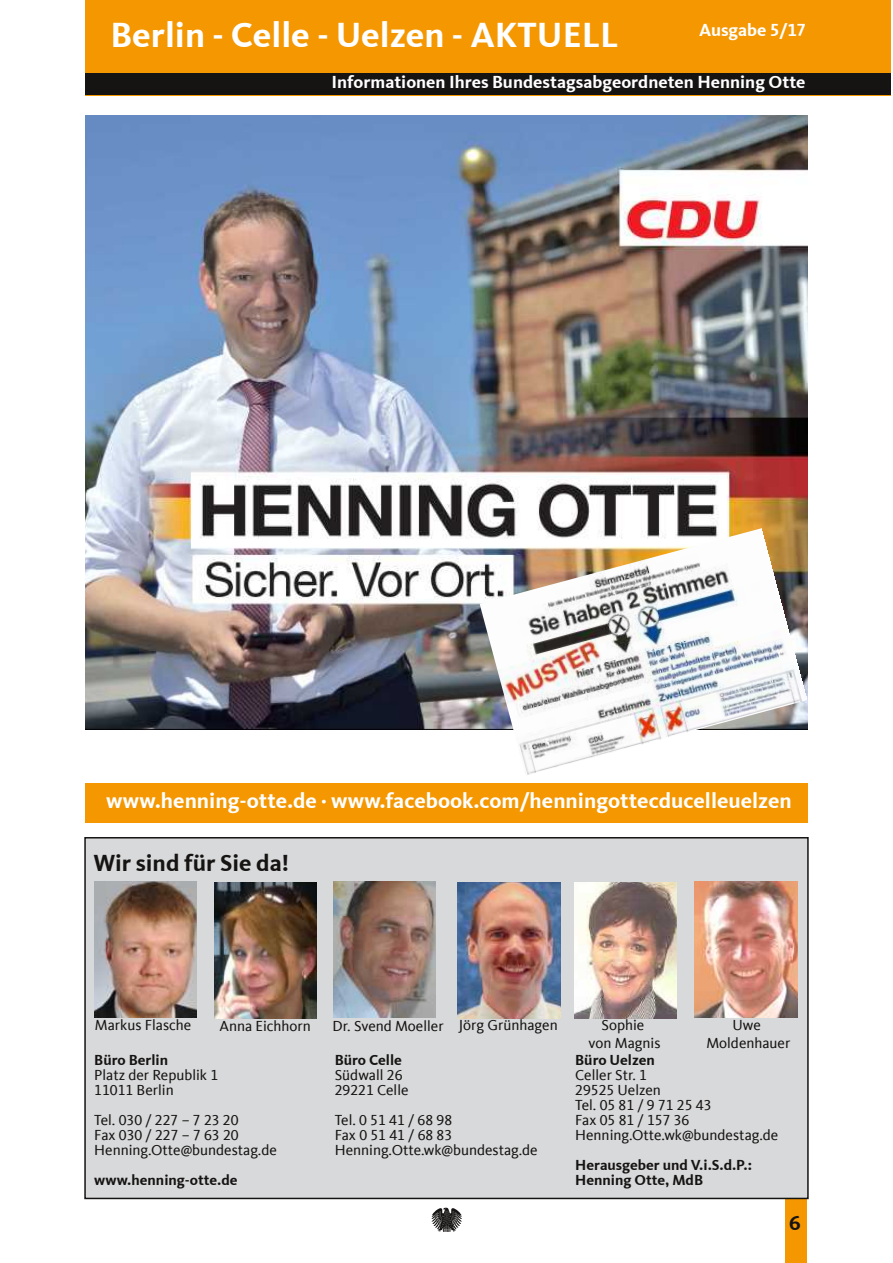
<style>
.page{position:relative;width:893px;height:1263px;background:#fff}
.page>*{position:absolute;margin:0;border:0;box-sizing:border-box;transform-origin:0 0}
.t1{font:700 36px "CDU Kievit Tab";color:#fff}
.t2{font:700 24px "CDU Kievit Tab";color:#161413}
.t3{font:700 22.05px "CDU Kievit Tab";color:#fff}
.t4{font:700 21px "CDU Kievit Tab";color:#161413}
.t5{font:700 18px "CDU Kievit Tab";color:#fff}
.t6{font:15px/15px "CDU Kievit Tab";color:#161413}
.t7{font:700 15px/15px "CDU Kievit Tab";color:#161413}
</style>
<div class="page">
<div style="left:85px;top:0;width:806px;height:95px;background:#f49700"></div>
<div style="left:85px;top:73px;width:806px;height:22px;background:#161413"></div>
<div style="left:785px;top:1199px;width:21px;height:64px;background:#f49700"></div>
<div style="left:85px;top:838px;width:723px;height:360px;background:#d8d9da"></div>
<div style="left:84px;top:837px;width:725px;height:362px;border:2px solid #161413"></div>
<img style="left:214px;top:883px;width:103px;height:136px">
<img style="left:94px;top:882px;width:103px;height:136px">
<img style="left:333px;top:882px;width:103px;height:136px">
<img style="left:574px;top:882px;width:103px;height:136px">
<img style="left:695px;top:881px;width:103px;height:136px">
<img style="left:458px;top:882px;width:103px;height:136px">
<div style="left:85px;top:783px;width:723px;height:40px;background:#f49700"></div>
<img style="left:85px;top:115px;width:723px;height:615px">
<img style="left:480px;top:528px;width:327px;height:247px">
<h1 class="t1" style="left:111px;top:22px;width:510px">Berlin - Celle - Uelzen - AKTUELL</h1>
<p class="t5" style="left:331px;top:76px;width:476px">Informationen Ihres Bundestagsabgeordneten Henning Otte</p>
<p class="t5" style="left:699px;top:24px;width:109px">Ausgabe 5/17</p>
<h3 class="t3" style="left:106px;top:792px;width:687px">www.henning-otte.de · www.facebook.com/henningottecducelleuelzen</h3>
<h2 class="t2" style="left:94px;top:855px;width:197px">Wir sind für Sie da!</h2>
<p class="t6" style="left:95px;top:1017px;width:98px">Markus Flasche</p>
<p class="t6" style="left:219px;top:1019px;width:93px">Anna Eichhorn</p>
<p class="t6" style="left:589px;top:1016px;width:73px;line-height:18px;text-align:center">Sophie<br>von Magnis</p>
<p class="t6" style="left:459px;top:1017px;width:100px">Jörg Grünhagen</p>
<p class="t6" style="left:333px;top:1019px;width:113px">Dr. Svend Moeller</p>
<p class="t6" style="left:706px;top:1016px;width:85px;line-height:18px;text-align:center">Uwe<br>Moldenhauer</p>
<p class="t7" style="left:94px;top:1053px;width:75px">Büro Berlin</p>
<p class="t6" style="left:94px;top:1067px;width:125px">Platz der Republik 1<br>11011 Berlin</p>
<p class="t6" style="left:94px;top:1112px;width:184px">Tel. 030 / 227 – 7 23 20<br>Fax 030 / 227 – 7 63 20<br>Henning.Otte@bundestag.de</p>
<p class="t7" style="left:94px;top:1173px;width:145px">www.henning-otte.de</p>
<p class="t7" style="left:335px;top:1053px;width:69px">Büro Celle</p>
<p class="t6" style="left:335px;top:1067px;width:75px">Südwall 26<br>29221 Celle</p>
<p class="t6" style="left:335px;top:1112px;width:204px">Tel. 0 51 41 / 68 98<br>Fax05141/6883<br>Henning.Otte.wk@bundestag.de</p>
<p class="t7" style="left:575px;top:1053px;width:81px">Büro Uelzen</p>
<p class="t6" style="left:575px;top:1067px;width:204px">Celler Str. 1<br>29525 Uelzen<br>Tel. 05 81 / 9 71 25 43<br>Fax 05 81 / 157 36<br>Henning.Otte.wk@bundestag.de</p>
<p class="t7" style="left:575px;top:1158px;width:178px">Herausgeber und V.i.S.d.P.:<br>Henning Otte, MdB</p>
<h3 class="t4" style="left:789px;top:1216px;width:12px">6</h3>
</div>
